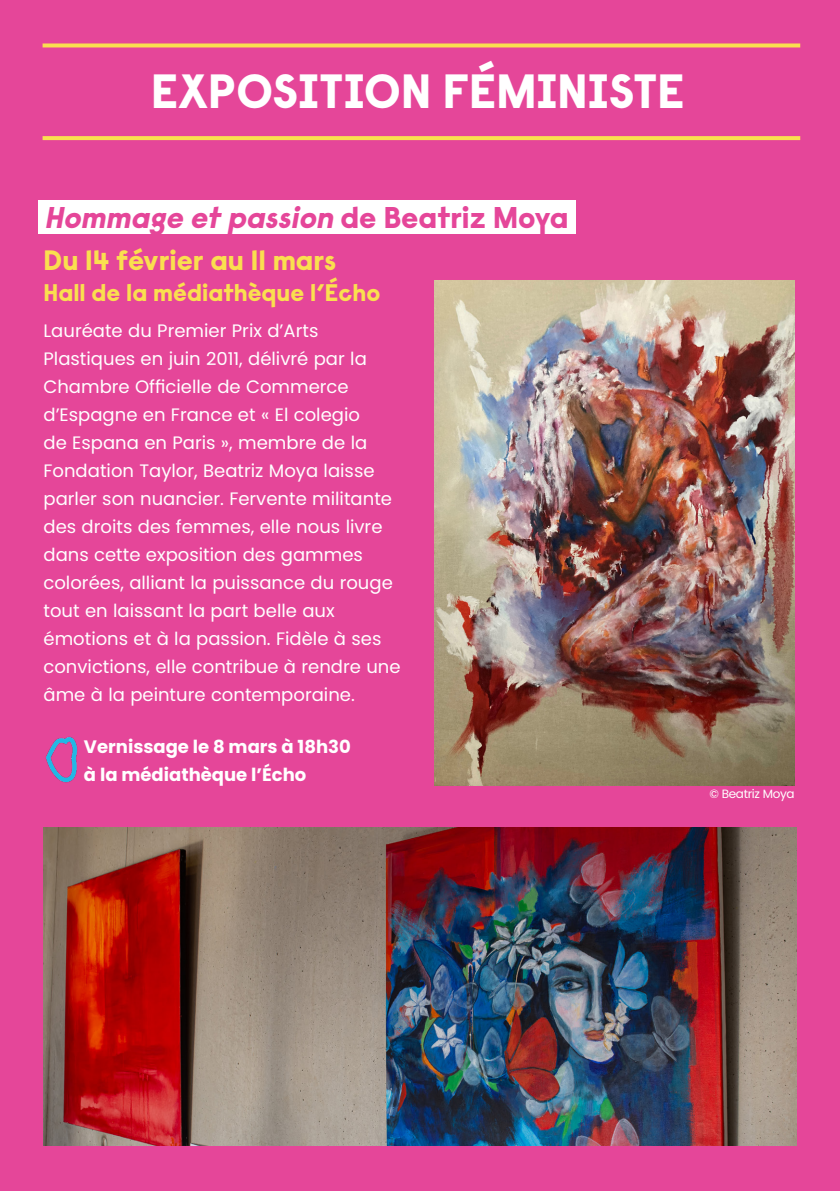
<style>
.page{position:relative;width:840px;height:1191px;background:#fff}
.page>*{position:absolute;margin:0;border:0;box-sizing:border-box;transform-origin:0 0}
.titre{font:800 48px "Raisonne Pro";color:#fff}
.t1{font:italic 800 30px "Raisonne Pro";color:#e54699}
.t2{font:800 28px "Raisonne Pro";color:#fadf4f}
.t3{font:800 24px "Raisonne Pro";color:#fadf4f}
.t4{font:18px/28px "Poppins";color:#fff}
.t5{font:700 18px "Poppins";color:#fff}
.t6{font:12px "Poppins";letter-spacing:-.03em;color:#fff}
.s1{font-style:normal}
</style>
<div class="page">
<div style="left:0;top:0;width:839px;height:1191px;background:#e54699"></div>
<div style="left:38px;top:200px;width:537px;height:34px;background:#fff"></div>
<svg style="left:43px;top:43px;width:756px;height:4px;background:#f7cc57"></svg>
<svg style="left:43px;top:136px;width:756px;height:4px;background:#f9da51"></svg>
<img style="left:45px;top:736px;width:33px;height:47px">
<img style="left:434px;top:281px;width:360px;height:504px">
<img style="left:43px;top:827px;width:753px;height:318px">
<p class="titre" style="left:151px;top:59px;width:534px">EXPOSITION FÉMINISTE</p>
<p class="t1" style="left:44px;top:197px;width:525px">Hommage etpassion <span class="s1">d e B e a t r i z M oya</span></p>
<p class="t2" style="left:43px;top:241px;width:294px">Du 14 février au 11 mars</p>
<p class="t3" style="left:43px;top:276px;width:338px">Hall de la médiathèque l’Écho</p>
<p class="t4" style="left:43px;top:317px;width:358px">Lauréate du Premier Prix d’Arts Plastiques en juin 2011, délivré par la Chambre Officielle de Commerce d’Espagne en France et « El colegio<br>de Espana en Paris », membre de la Fondation Taylor, Beatriz Moya laisse parler son nuancier. Fervente militante des droits des femmes, elle nous livre dans cette exposition des gammes colorées, alliant la puissance du rouge tout en laissant la part belle aux émotions et à la passion. Fidèle à ses convictions, elle contribue à rendre une âme à la peinture contemporaine.</p>
<p class="t5" style="left:84px;top:736px;width:268px">Vernissage le 8 mars à 18h30</p>
<p class="t5" style="left:84px;top:764px;width:224px">à la médiathèque l’Écho</p>
<p class="t6" style="left:709px;top:787px;width:87px">© Beatriz Moya</p>
</div>
